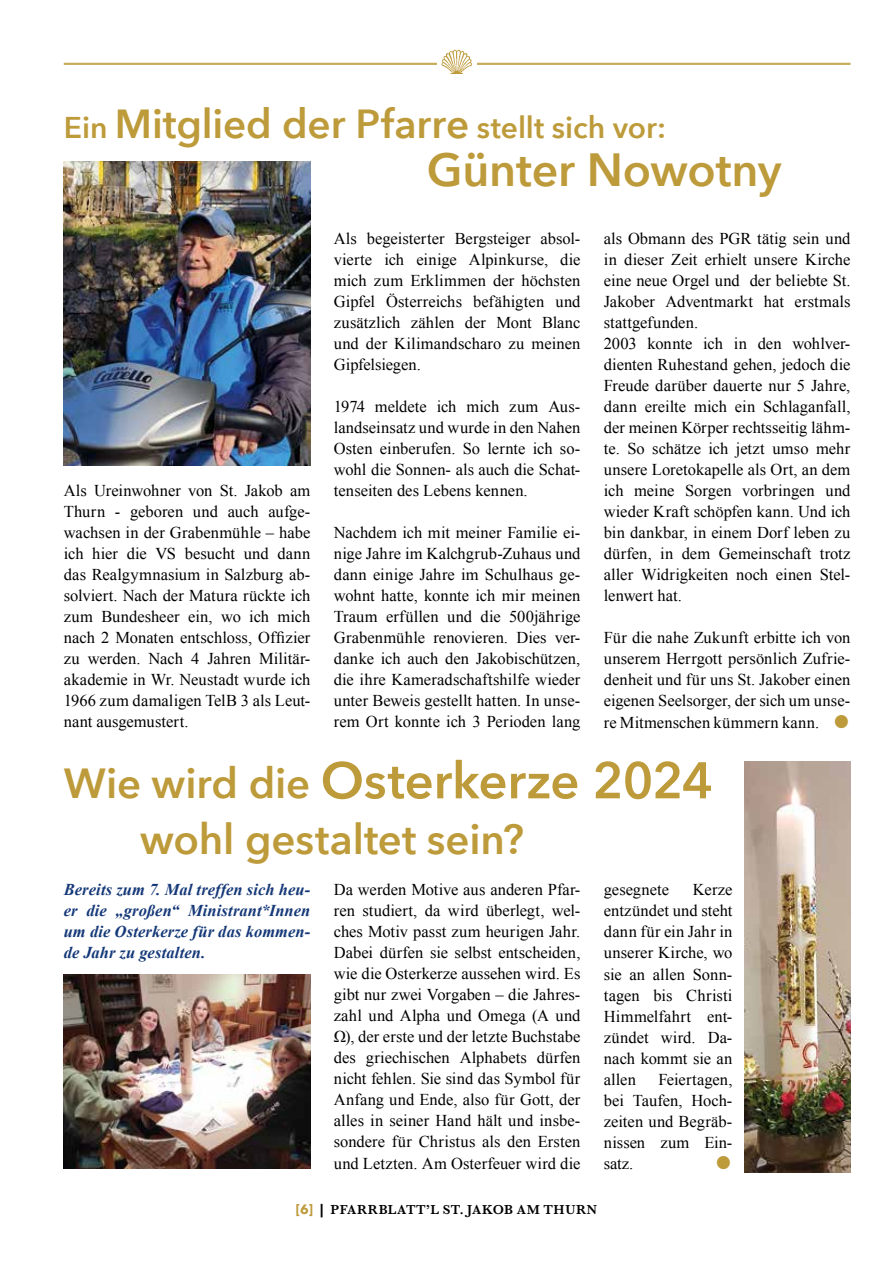
<style>
.page{position:relative;width:893px;height:1263px;background:#fff}
.page>*{position:absolute;margin:0;border:0;box-sizing:border-box;transform-origin:0 0}
.t1{font:600 51px "Avenir Next";letter-spacing:-.005em;color:#bd9a3a}
.t2{font:600 46.5px "Avenir Next";letter-spacing:-.005em;color:#bd9a3a}
.t3{font:600 42px "Avenir Next";letter-spacing:-.005em;color:#bd9a3a}
.t4{font:600 30px "Avenir Next";color:#bd9a3a}
.t5{font:30px "Times New Roman";color:#bd9a3a}
.t6{font:16.5px/21px "Times New Roman";color:#000;text-align:justify}
.t7{font:italic 700 16.5px/21px "Times New Roman";letter-spacing:.005em;color:#153878;text-align:justify}
.t8{font:600 13.5px "Baskerville";letter-spacing:.045em;color:#000}
.s1{font-size:40.5px}
.s2{font-size:30px;color:#bd9a3a}
.s3{font-size:42px}
.s4{font-family:"Avenir Next";font-weight:700;color:#bd9a3a}
.s5{font-family:"Avenir Next";font-weight:700}
</style>
<div class="page">
<hr style="left:64px;top:63px;width:786px;height:1px;background:#bd9a3a">
<hr style="left:64px;top:64px;width:786px;height:1px;background:#bd9a3a">
<div style="left:437px;top:50px;width:40px;height:24px;background:#fff"></div>
<img style="left:442px;top:50px;width:30px;height:24px">
<img style="left:744px;top:762px;width:106px;height:410px">
<img style="left:64px;top:974px;width:246px;height:194px">
<img style="left:64px;top:161px;width:246px;height:305px">
<h3 class="t4" style="left:64px;top:102px;width:604px">Ein <span class="s1">Mitglied der Pfarre</span> stellt sich vor:</h3>
<h2 class="t2" style="left:427px;top:130px;width:356px">Günter Nowotny</h2>
<p class="t6" style="left:64px;top:480px;width:248px">Als Ureinwohner von St. Jakob am Thurn - geboren und auch aufge&shy;wachsen in der Grabenmühle – habe ich hier die VS besucht und dann das Realgymnasium in Salzburg ab&shy;solviert. Nach der Matura rückte ich zum Bundesheer ein, wo ich mich nach 2 Monaten entschloss, Offizier zu werden. Nach 4 Jahren Militär&shy;akademie in Wr. Neustadt wurde ich 1966 zum damaligen TelB 3 als Leut&shy;nant ausgemustert.</p>
<p class="t6" style="left:334px;top:228px;width:248px">Als begeisterter Bergsteiger absol&shy;vierte ich einige Alpinkurse, die mich zum Erklimmen der höchsten Gipfel Österreichs befähigten und zusätzlich zählen der Mont Blanc und der Kilimandscharo zu meinen Gipfelsiegen.</p>
<p class="t6" style="left:334px;top:396px;width:248px">1974 meldete ich mich zum Aus&shy;landseinsatz und wurde in den Nahen Osten einberufen. So lernte ich so&shy;wohl die Sonnen- als auch die Schat&shy;tenseiten des Lebens kennen.</p>
<p class="t6" style="left:334px;top:522px;width:248px">Nachdem ich mit meiner Familie ei&shy;nige Jahre im Kalchgrub-Zuhaus und dann einige Jahre im Schulhaus ge&shy;wohnt hatte, konnte ich mir meinen Traum erfüllen und die 500jährige Grabenmühle renovieren. Dies ver&shy;danke ich auch den Jakobischützen, die ihre Kameradschaftshilfe wieder unter Beweis gestellt hatten. In unse&shy;rem Ort konnte ich 3 Perioden lang</p>
<p class="t6" style="left:604px;top:228px;width:248px;text-align:left">als Obmann des PGR tätig sein und in dieser Zeit erhielt unsere Kirche eine neue Orgel und der beliebte St.<br>Jakober Adventmarkt hat erstmals stattgefunden.<br>2003 konnte ich in den wohlver&shy;dienten Ruhestand gehen, jedoch die<br>Freude darüber dauerte nur 5 Jahre, dann ereilte mich ein Schlaganfall, der meinen Körper rechtsseitig lähm&shy;te. So schätze ich jetzt umso mehr unsere Loretokapelle als Ort, an dem ich meine Sorgen vorbringen und wieder Kraft schöpfen kann. Und ich bin dankbar, in einem Dorf leben zu dürfen, in dem Gemeinschaft trotz aller Widrigkeiten noch einen Stel&shy;lenwert hat.</p>
<p class="t6" style="left:604px;top:627px;width:248px">Für die nahe Zukunft erbitte ich von unserem Herrgott persönlich Zufrie&shy;denheit und für uns St. Jakober einen eigenen Seelsorger, der sich um unse&shy;re Mitmenschen kümmern kann. <span class="s2">●</span></p>
<h1 class="t1" style="left:64px;top:737px;width:651px"><span class="s3">Wie wird die</span> Osterkerze 2024</h1>
<h3 class="t3" style="left:140px;top:803px;width:385px">wohl gestaltet sein?</h3>
<p class="t7" style="left:64px;top:879px;width:248px">Bereits zum 7. Mal treffen sich heu&shy;er die „großen“ Ministrant*Innen um die Osterkerze für das kommen&shy;de Jahr zu gestalten.</p>
<p class="t6" style="left:334px;top:879px;width:248px">Da werden Motive aus anderen Pfar&shy;ren studiert, da wird überlegt, wel&shy;ches Motiv passt zum heurigen Jahr.<br>Dabei dürfen sie selbst entscheiden, wie die Osterkerze aussehen wird. Es gibt nur zwei Vorgaben – die Jahres&shy;zahl und Alpha und Omega (Α und Ω), der erste und der letzte Buchstabe des griechischen Alphabets dürfen nicht fehlen. Sie sind das Symbol für Anfang und Ende, also für Gott, der alles in seiner Hand hält und insbe&shy;sondere für Christus als den Ersten und Letzten. Am Osterfeuer wird die</p>
<p class="t6" style="left:604px;top:879px;width:67px">gesegnete</p>
<p class="t6" style="left:604px;top:879px;width:130px;text-indent:89px">Kerze entzündet und steht dann für ein Jahr in unserer Kirche, wo sie an allen Sonn&shy;tagen bis Christi Himmelfahrt ent&shy;zündet wird. Da&shy;nach kommt sie an allen</p>
<p class="t6" style="left:604px;top:1068px;width:130px;text-indent:55px">Feiertagen, bei Taufen, Hoch&shy;zeiten und Begräb&shy;nissen zum Ein&shy;satz.</p>
<h3 class="t5" style="left:714px;top:1141px;width:20px">●</h3>
<p class="t8" style="left:296px;top:1200px;width:303px"><span class="s4">[6]</span> <span class="s5">|</span> PFARRBLATT’L ST. JAKOB AM THURN</p>
</div>
